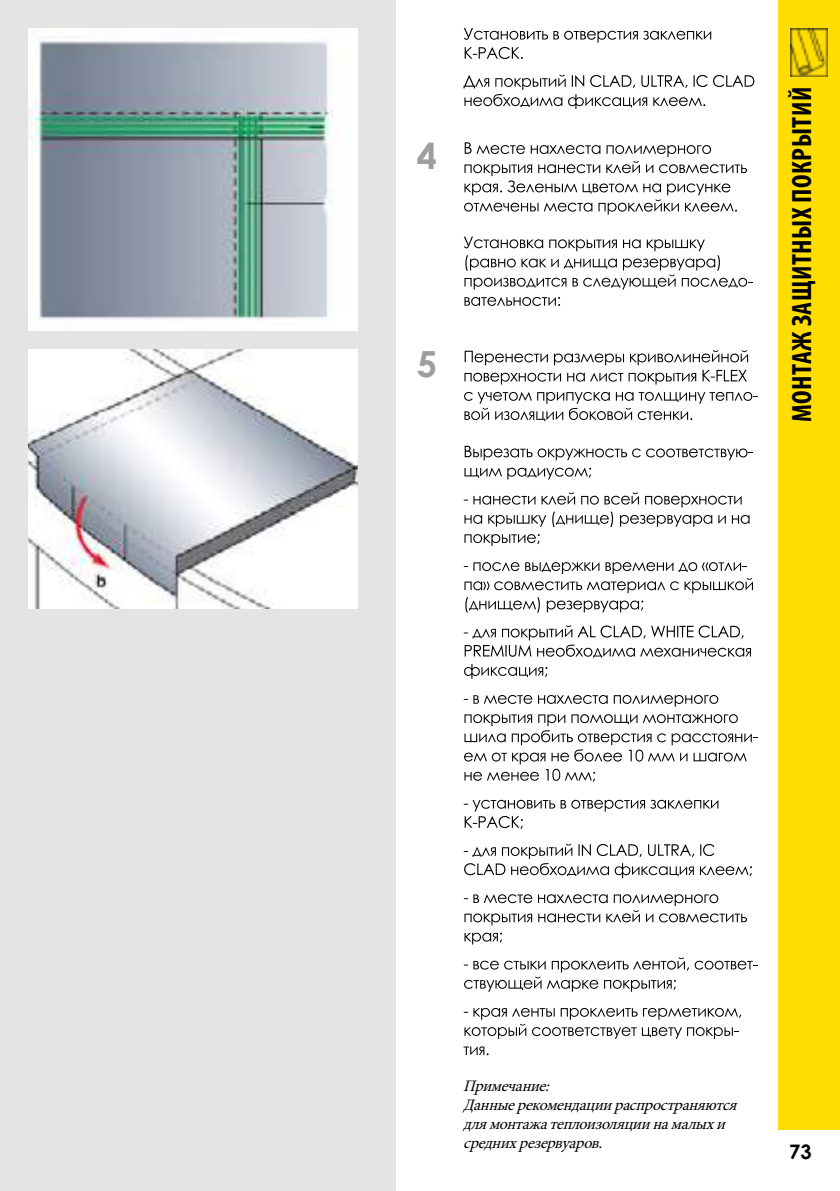
<style>
.page{position:relative;width:840px;height:1191px;background:#fff}
.page>*{position:absolute;margin:0;border:0;box-sizing:border-box;transform-origin:0 0}
.t1{font:700 36px "Century Gothic";color:#9c9e9f}
.t2{font:700 condensed 28px "Myriad Pro";letter-spacing:.02em;color:#000}
.t3{font:700 20px "Century Gothic";color:#000}
.t4{font:italic 16px/19.2px "Minion Pro";color:#000}
</style>
<div class="page">
<div style="left:778px;top:0;width:61px;height:1129px;background:#fd0"></div>
<img style="left:790px;top:28px;width:36px;height:49px">
<div style="left:0;top:0;width:395px;height:1191px;background:#e4e4e5"></div>
<svg style="left:463px;top:28px;width:247px;height:31px"></svg>
<svg style="left:463px;top:75px;width:291px;height:34px"></svg>
<svg style="left:464px;top:142px;width:282px;height:72px"></svg>
<svg style="left:464px;top:350px;width:283px;height:34px"></svg>
<svg style="left:464px;top:392px;width:293px;height:29px"></svg>
<svg style="left:464px;top:446px;width:288px;height:14px"></svg>
<svg style="left:464px;top:468px;width:127px;height:11px"></svg>
<svg style="left:463px;top:492px;width:286px;height:35px"></svg>
<svg style="left:464px;top:534px;width:75px;height:12px"></svg>
<svg style="left:463px;top:562px;width:289px;height:50px"></svg>
<svg style="left:463px;top:625px;width:287px;height:32px"></svg>
<svg style="left:464px;top:664px;width:83px;height:15px"></svg>
<svg style="left:463px;top:695px;width:255px;height:12px"></svg>
<svg style="left:464px;top:714px;width:293px;height:68px"></svg>
<svg style="left:463px;top:800px;width:255px;height:29px"></svg>
<svg style="left:463px;top:844px;width:288px;height:34px"></svg>
<svg style="left:463px;top:894px;width:283px;height:31px"></svg>
<svg style="left:464px;top:932px;width:38px;height:12px"></svg>
<svg style="left:463px;top:957px;width:294px;height:34px"></svg>
<svg style="left:463px;top:1008px;width:278px;height:31px"></svg>
<svg style="left:463px;top:1046px;width:25px;height:9px"></svg>
<svg style="left:463px;top:236px;width:289px;height:54px"></svg>
<svg style="left:464px;top:297px;width:95px;height:9px"></svg>
<img style="left:28px;top:28px;width:329px;height:302px">
<img style="left:28px;top:349px;width:329px;height:260px">
<h1 class="t1" style="left:416px;top:128px;width:22px">4</h1>
<h1 class="t1" style="left:416px;top:336px;width:22px">5</h1>
<h2 class="t2" style="left:784px;top:422px;width:337px;rotate:-90deg">МОНТАЖ ЗАЩИТНЫХ ПОКРЫТИЙ</h2>
<p class="t4" style="left:463px;top:1076px;width:280px">Примечание:<br>Данныерекомендациираспространяются для монтажатеплоизоляциинамалыхи среднихрезервуаров.</p>
<p class="t3" style="left:788px;top:1136px;width:24px">73</p>
</div>
